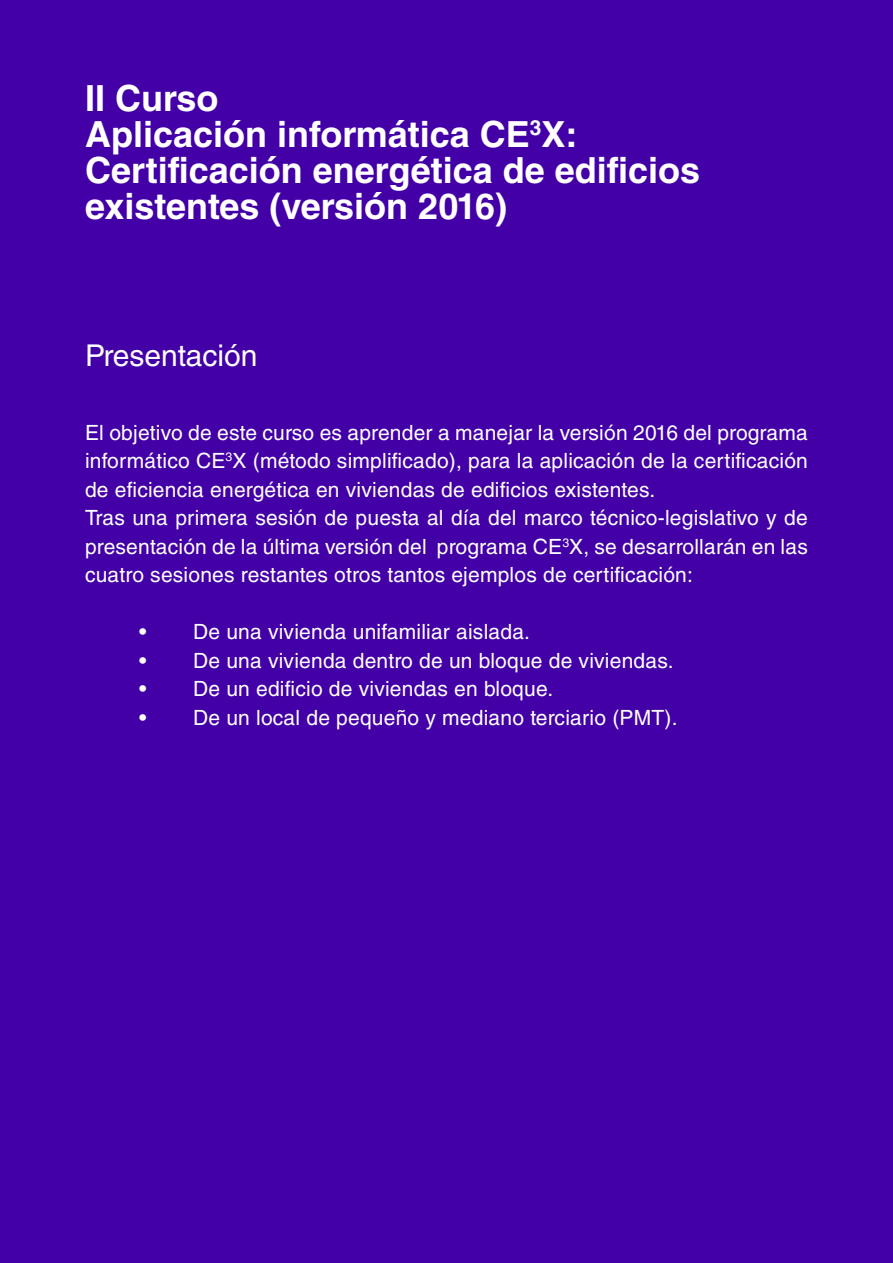
<style>
.page{position:relative;width:893px;height:1263px;background:#4300a6}
.page>*{position:absolute;margin:0;border:0;box-sizing:border-box;transform-origin:0 0}
.titulo_portada{font:700 36px/36px "Helvetica LT Std";color:#fff}
.Titulo_curso_present{font:700 36px "Helvetica LT Std";color:#fff}
.texto_presentacion{font:30px "Helvetica LT Std";color:#fff}
.texto_presentacion-2{font:21px/28.5px "Helvetica LT Std";letter-spacing:.01em;color:#fff;text-align:justify}
</style>
<div class="page">
<p class="Titulo_curso_present" style="left:85px;top:76px;width:135px">II Curso</p>
<p class="titulo_portada" style="left:85px;top:116px;width:494px">Aplicación informática CE<sup>3</sup>X:</p>
<p class="titulo_portada" style="left:85px;top:152px;width:616px">Certificación energética de edificios existentes (versión 2016)</p>
<p class="texto_presentacion" style="left:85px;top:338px;width:174px">Presentación</p>
<p class="texto_presentacion-2" style="left:85px;top:418px;width:724px">El objetivo de este curso es aprender a manejar la versión 2016 del programa informático CE<sup>3</sup>X (método simplificado), para la aplicación de la certificación de eficiencia energética en viviendas de edificios existentes.</p>
<p class="texto_presentacion-2" style="left:85px;top:503px;width:724px">Tras una primera sesión de puesta al día del marco técnico-legislativo y de presentación de la última versión del programa CE<sup>3</sup>X, se desarrollarán en las cuatro sesiones restantes otros tantos ejemplos de certificación:</p>
<p class="texto_presentacion-2" style="left:139px;top:617px;width:392px">• De una vivienda unifamiliar aislada.</p>
<p class="texto_presentacion-2" style="left:139px;top:646px;width:536px">• De una vivienda dentro de un bloque de viviendas.</p>
<p class="texto_presentacion-2" style="left:139px;top:674px;width:416px">• De un edificio de viviendas en bloque.</p>
<p class="texto_presentacion-2" style="left:139px;top:703px;width:540px">• De un local de pequeño y mediano terciario (PMT).</p>
</div>
